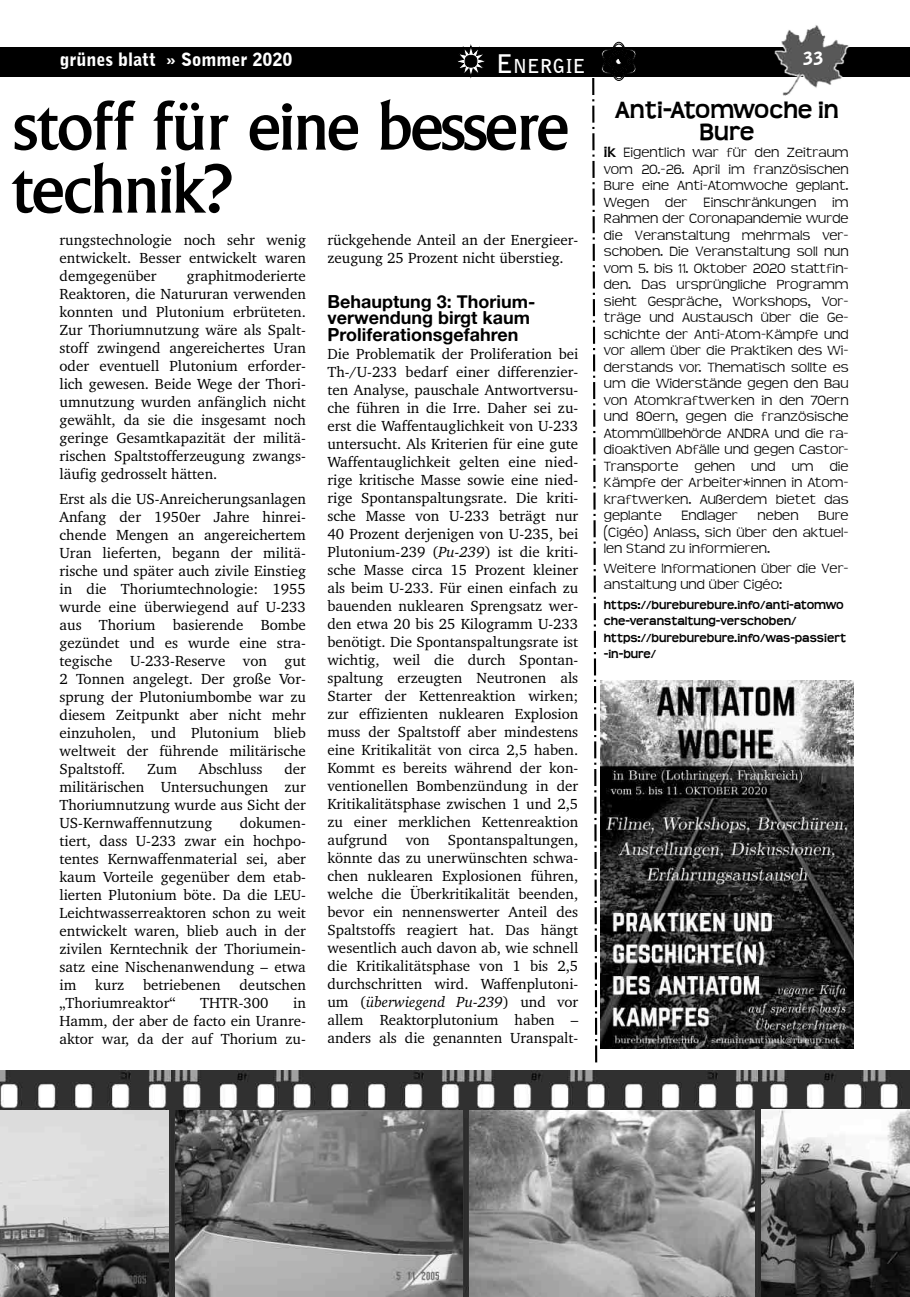
<style>
.page{position:relative;width:910px;height:1297px;background:#fff}
.page>*{position:absolute;margin:0;border:0;box-sizing:border-box;transform-origin:0 0}
.t1{font:500 63px/63px "A028";color:#000}
.t2{font:700 24px/22.5px "Teen";color:#000;text-align:center}
.t3{font:700 19.2px "Bell Gothic BT";color:#fff}
.t4{font:18px/16.5px "Alte Haas Grotesk Bold";color:#000}
.t5{font:900 18px "Bell Gothic BT";color:#fff}
.t6{font:15px/18px "Charter BT";color:#000;text-align:justify}
.t7{font:300 15px/16.5px "Teen";color:#000;text-align:justify}
.t8{font:700 12px/16.5px "Teen";color:#000}
.s1{font-size:25.5px}
.s2{font-family:"Signigficante";font-weight:400;font-size:42px}
.s3{font-style:italic}
.s4{font-weight:700}
</style>
<div class="page">
<div style="left:0;top:47px;width:910px;height:30px;background:#000"></div>
<img style="left:0;top:1070px;width:910px;height:227px">
<img style="left:0;top:1110px;width:168px;height:187px">
<img style="left:774px;top:25px;width:76px;height:71px">
<img style="left:176px;top:1110px;width:286px;height:187px">
<img style="left:469px;top:1110px;width:286px;height:187px">
<svg style="left:592px;top:78px;width:6px;height:985px"></svg>
<img style="left:762px;top:1109px;width:148px;height:188px">
<img style="left:600px;top:681px;width:253px;height:368px">
<p class="t5" style="left:60px;top:49px;width:235px">grünes blatt » Sommer 2020</p>
<p class="t3" style="left:496px;top:54px;width:143px"><span class="s1">E</span>NERGIE <span class="s2">L</span></p>
<p class="t5" style="left:803px;top:47px;width:22px">33</p>
<h1 class="t1" style="left:12px;top:90px;width:558px">stoff für eine bessere technik?</h1>
<p class="t6" style="left:60px;top:232px;width:248px">rungstechnologie noch sehr wenig entwickelt. Besser entwickelt waren demgegenüber</p>
<p class="t6" style="left:327px;top:232px;width:252px">rückgehende Anteil an der Energieer&shy;zeugung 25 Prozent nicht überstieg.</p>
<p class="t4" style="left:327px;top:292px;width:210px">Behauptung 3: Thorium&shy;verwendung birgt kaum<br>Proliferationsgefahren</p>
<p class="t6" style="left:327px;top:346px;width:252px">Die Problematik der Proliferation bei Th-/U-233 bedarf einer differenzier&shy;ten Analyse, pauschale Antwortversu&shy;che führen in die Irre. Daher sei zu&shy;erst die Waffentauglichkeit von U-233 untersucht. Als Kriterien für eine gute Waffentauglichkeit gelten eine nied&shy;rige kritische Masse sowie eine nied&shy;rige Spontanspaltungsrate. Die kriti&shy;sche Masse von U-233 beträgt nur 40 Prozent derjenigen von U-235, bei Plutonium-239 (<span class="s3">Pu-239</span>) ist die kriti&shy;sche Masse circa 15 Prozent kleiner als beim U-233. Für einen einfach zu bauenden nuklearen Sprengsatz wer&shy;den etwa 20 bis 25 Kilogramm U-233 benötigt. Die Spontanspaltungsrate ist wichtig, weil die durch Spontan&shy;spaltung erzeugten Neutronen als Starter der Kettenreaktion wirken; zur effizienten nuklearen Explosion muss der Spaltstoff aber mindestens eine Kritikalität von circa 2,5 haben.<br>Kommt es bereits während der kon&shy;ventionellen Bombenzündung in der Kritikalitätsphase zwischen 1 und 2,5 zu einer merklichen Kettenreaktion aufgrund von Spontanspaltungen, könnte das zu unerwünschten schwa&shy;chen nuklearen Explosionen führen, welche die Überkritikalität beenden, bevor ein nennenswerter Anteil des Spaltstoffs reagiert hat. Das hängt wesentlich auch davon ab, wie schnell die Kritikalitätsphase von 1 bis 2,5 durchschritten wird. Waffenplutoni&shy;um (<span class="s3">überwiegend Pu-239</span>) und vor allem Reaktorplutonium haben – anders als die genannten Uranspalt-</p>
<p class="t6" style="left:60px;top:268px;width:248px;text-indent:127px">graphitmoderierte Reaktoren, die Natururan verwenden konnten und Plutonium erbrüteten.<br>Zur Thoriumnutzung wäre als Spalt&shy;stoff zwingend angereichertes Uran oder eventuell Plutonium erforder&shy;lich gewesen. Beide Wege der Thori&shy;umnutzung wurden anfänglich nicht gewählt, da sie die insgesamt noch geringe Gesamtkapazität der militä&shy;rischen Spaltstofferzeugung zwangs&shy;läufig gedrosselt hätten.</p>
<p class="t6" style="left:60px;top:491px;width:248px">Erst als die US-Anreicherungsanlagen Anfang der 1950er Jahre hinrei&shy;chende Mengen an angereichertem Uran lieferten, begann der militä&shy;rische und später auch zivile Einstieg in die Thoriumtechnologie: 1955 wurde eine überwiegend auf U-233 aus Thorium basierende Bombe gezündet und es wurde eine stra&shy;tegische U-233-Reserve von gut 2 Tonnen angelegt. Der große Vor&shy;sprung der Plutoniumbombe war zu diesem Zeitpunkt aber nicht mehr einzuholen, und Plutonium blieb weltweit der führende militärische Spaltstoff.</p>
<p class="t6" style="left:60px;top:761px;width:248px;text-indent:225px">der militärischen Untersuchungen zur Thoriumnutzung wurde aus Sicht der US-Kernwaffennutzung</p>
<p class="t6" style="left:147px;top:761px;width:31px">Zum</p>
<p class="t6" style="left:199px;top:761px;width:65px">Abschluss</p>
<p class="t6" style="left:60px;top:815px;width:248px;text-indent:180px">dokumen&shy;tiert, dass U-233 zwar ein hochpo&shy;tentes Kernwaffenmaterial sei, aber kaum Vorteile gegenüber dem etab&shy;lierten Plutonium böte. Da die LEU-Leichtwasserreaktoren schon zu weit entwickelt waren, blieb auch in der zivilen Kerntechnik der Thoriumein&shy;satz eine Nischenanwendung – etwa im</p>
<p class="t6" style="left:95px;top:977px;width:31px">kurz</p>
<p class="t6" style="left:143px;top:977px;width:79px">betriebenen</p>
<p class="t6" style="left:239px;top:977px;width:68px">deutschen</p>
<p class="t6" style="left:60px;top:995px;width:117px">„Thoriumreaktor“</p>
<p class="t6" style="left:200px;top:995px;width:70px">THTR-300</p>
<p class="t6" style="left:60px;top:995px;width:248px;text-indent:234px">in Hamm, der aber de facto ein Uranre&shy;aktor war, da der auf Thorium zu-</p>
<h2 class="t2" style="left:615px;top:99px;width:225px">Anti-Atomwoche in<br>Bure</h2>
<p class="t7" style="left:604px;top:145px;width:246px"><span class="s4">ik</span> Eigentlich war für den Zeitraum vom 20.-26. April im französischen Bure eine Anti-Atomwoche geplant.<br>Wegen der Einschränkungen im Rahmen der Coronapandemie wurde die Veranstaltung mehrmals ver&shy;schoben. Die Veranstaltung soll nun vom 5. bis 11. Oktober 2020 stattfin&shy;den. Das ursprüngliche Programm sieht Gespräche, Workshops, Vor&shy;träge und Austausch über die Ge&shy;schichte der Anti-Atom-Kämpfe und vor allem über die Praktiken des Wi&shy;derstands vor. Thematisch sollte es um die Widerstände gegen den Bau von Atomkraftwerken in den 70ern und 80ern, gegen die französische Atommüllbehörde ANDRA und die ra&shy;dioaktiven Abfälle und gegen Castor-Transporte gehen und um die Kämpfe der Arbeiter*innen in Atom&shy;kraftwerken. Außerdem bietet das geplante</p>
<p class="t7" style="left:681px;top:508px;width:58px">Endlager</p>
<p class="t7" style="left:758px;top:508px;width:42px">neben</p>
<p class="t7" style="left:604px;top:508px;width:246px;text-indent:214px">Bure (Cigéo) Anlass, sich über den aktuel&shy;len Stand zu informieren.</p>
<p class="t7" style="left:604px;top:560px;width:246px">Weitere Informationen über die Ver&shy;anstaltung und über Cigéo:</p>
<p class="t8" style="left:604px;top:597px;width:244px">https://bureburebure.info/anti-atomwo che-veranstaltung-verschoben/ https://bureburebure.info/was-passiert -in-bure/</p>
</div>
